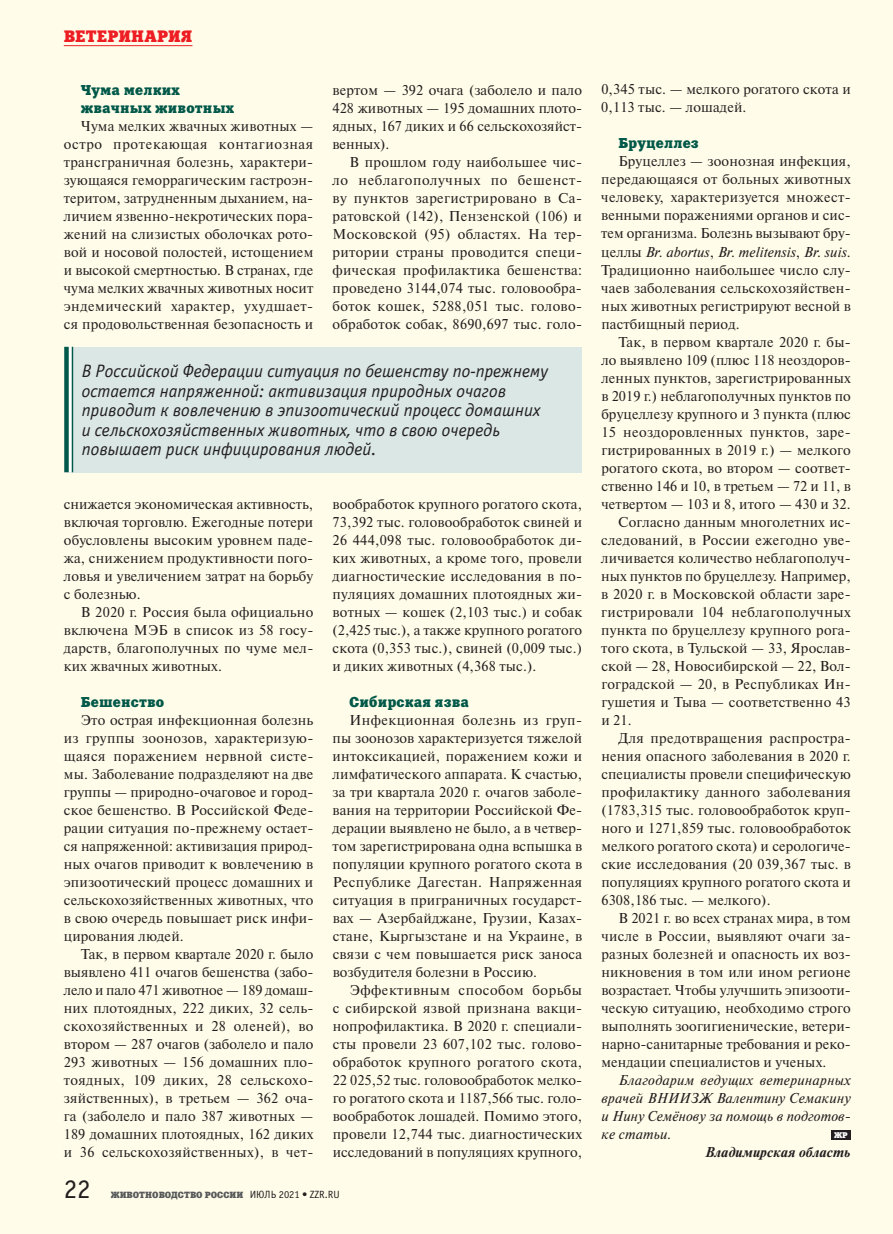
<style>
.page{position:relative;width:893px;height:1234px;background:#fff}
.page>*{position:absolute;margin:0;border:0;box-sizing:border-box;transform-origin:0 0}
.t1{font:27px "Officina Sans C";color:#231f20}
.t2{font:italic 18px/19.5px "Officina Sans C";color:#231f20}
.t3{font:16.5px "Xenia C";letter-spacing:.01em;color:#ee1d23}
.t4{font:14.25px/18px "Newton C";letter-spacing:.01em;color:#231f20;text-align:justify}
.t5{font:italic 14.25px/18px "Newton C";letter-spacing:.01em;color:#231f20;text-align:justify}
.t6{font:14.25px/18px "Xenia C";letter-spacing:.01em;color:#005849}
.t7{font:14.25px "Newton C";letter-spacing:.03em;color:#231f20}
.t8{font:italic 700 14.25px "Newton C";letter-spacing:.01em;color:#231f20}
.t9{font:9px "Xenia C";color:#57585a}
.t10{font:8.25px "Xenia C";color:#fff}
.s1{font-family:"Officina Sans C";font-size:10.5px;color:#231f20}
.s2{font-style:italic}
</style>
<div class="page">
<div style="left:0;top:0;width:893px;height:1233px;background:#fffde9"></div>
<hr style="left:64px;top:45px;width:128px;height:1px;background:#ee1d23">
<div style="left:831px;top:1129px;width:19px;height:10px;background:#231f20"></div>
<div style="left:69px;top:347px;width:513px;height:125px;background:#dae7e5"></div>
<svg style="left:69px;top:347px;width:3px;height:125px"></svg>
<div style="left:64px;top:347px;width:5px;height:125px;background:#005849"></div>
<hr style="left:72px;top:347px;width:1px;height:125px;background:#005849">
<p class="t3" style="left:64px;top:26px;width:130px">ВЕТЕРИНАРИЯ</p>
<p class="t6" style="left:81px;top:81px;width:155px">Чума мелких жвачных животных</p>
<p class="t4" style="left:64px;top:117px;width:251px;text-indent:17px">Чума мелких жвачных животных — остро протекающая контагиозная трансграничная болезнь, характери&shy;зующаяся геморрагическим гастроэн&shy;теритом, затрудненным дыханием, на&shy;личием язвенно-некротических пора&shy;жений на слизистых оболочках рото&shy;вой и носовой полостей, истощением и высокой смертностью. В странах, где чума мелких жвачных животных носит эндемический характер, ухудшает&shy;ся продовольственная безопасность и</p>
<p class="t4" style="left:333px;top:81px;width:251px">вертом — 392 очага (заболело и пало 428 животных — 195 домашних плото&shy;ядных, 167 диких и 66 сельскохозяйст&shy;венных).</p>
<p class="t4" style="left:333px;top:153px;width:251px;text-indent:17px">В прошлом году наибольшее чис&shy;ло неблагополучных по бешенст&shy;ву пунктов зарегистрировано в Са&shy;ратовской (142), Пензенской (106) и Московской (95) областях. На тер&shy;ритории страны проводится специ&shy;фическая профилактика бешенства: проведено 3144,074 тыс. головообра&shy;боток кошек, 5288,051 тыс. голово&shy;обработок собак, 8690,697 тыс. голо-</p>
<p class="t2" style="left:82px;top:362px;width:468px">В Российской Федерации ситуация по бешенству по‑прежнему остается напряженной: активизация природных очагов приводит к вовлечению в эпизоотический процесс домашних и сельскохозяйственных животных, что в свою очередь повышает риск инфицирования людей.</p>
<p class="t4" style="left:64px;top:495px;width:251px">снижается экономическая активность, включая торговлю. Ежегодные потери обусловлены высоким уровнем паде&shy;жа, снижением продуктивности пого&shy;ловья и увеличением затрат на борьбу с болезнью.</p>
<p class="t4" style="left:64px;top:603px;width:251px;text-indent:17px">В 2020 г. Россия была официально включена МЭБ в список из 58 госу&shy;дарств, благополучных по чуме мел&shy;ких жвачных животных.</p>
<p class="t6" style="left:81px;top:692px;width:85px">Бешенство</p>
<p class="t4" style="left:64px;top:711px;width:251px;text-indent:17px">Это острая инфекционная болезнь из группы зоонозов, характеризую&shy;щаяся поражением нервной систе&shy;мы. Заболевание подразделяют на две группы — природно-очаговое и город&shy;ское бешенство. В Российской Феде&shy;рации ситуация по‑прежнему остает&shy;ся напряженной: активизация природ&shy;ных очагов приводит к вовлечению в эпизоотический процесс домашних и сельскохозяйственных животных, что в свою очередь повышает риск инфи&shy;цирования людей.</p>
<p class="t4" style="left:64px;top:945px;width:251px;text-indent:17px">Так, в первом квартале 2020 г. было выявлено 411 очагов бешенства (забо&shy;лело и пало 471 животное — 189 домаш&shy;них плотоядных, 222 диких, 32 сель&shy;скохозяйственных и 28 оленей), во втором — 287 очагов (заболело и пало 293 животных — 156 домашних пло&shy;тоядных, 109 диких, 28 сельскохо&shy;зяйственных), в третьем — 362 оча&shy;га (заболело и пало 387 животных — 189 домашних плотоядных, 162 диких и 36 сельскохозяйственных), в чет-</p>
<p class="t4" style="left:333px;top:495px;width:251px">вообработок крупного рогатого скота, 73,392 тыс. головообработок свиней и 26 444,098 тыс. головообработок ди&shy;ких животных, а кроме того, провели диагностические исследования в по&shy;пуляциях домашних плотоядных жи&shy;вотных — кошек (2,103 тыс.) и собак (2,425 тыс.), а также крупного рогатого скота (0,353 тыс.), свиней (0,009 тыс.) и диких животных (4,368 тыс.).</p>
<p class="t6" style="left:350px;top:692px;width:121px">Сибирская язва</p>
<p class="t4" style="left:333px;top:711px;width:251px;text-indent:17px">Инфекционная болезнь из груп&shy;пы зоонозов характеризуется тяжелой интоксикацией, поражением кожи и лимфатического аппарата. К счастью, за три квартала 2020 г. очагов заболе&shy;вания на территории Российской Фе&shy;дерации выявлено не было, а в четвер&shy;том зарегистрирована одна вспышка в популяции крупного рогатого скота в Республике Дагестан. Напряженная ситуация в приграничных государст&shy;вах — Азербайджане, Грузии, Казах&shy;стане, Кыргызстане и на Украине, в связи с чем повышается риск заноса возбудителя болезни в Россию.</p>
<p class="t4" style="left:333px;top:981px;width:251px;text-indent:17px">Эффективным способом борьбы с сибирской язвой признана вакци&shy;нопрофилактика. В 2020 г. специали&shy;сты провели 23 607,102 тыс. голово&shy;обработок крупного рогатого скота, 22 025,52 тыс. головообработок мелко&shy;го рогатого скота и 1187,566 тыс. голо&shy;вообработок лошадей. Помимо этого, провели 12,744 тыс. диагностических исследований в популяциях крупного,</p>
<h1 class="t1" style="left:64px;top:1174px;width:28px">22</h1>
<p class="t9" style="left:111px;top:1188px;width:230px">ЖИВОТНОВОДСТВО РОССИИ <span class="s1">ИЮЛЬ 2021 • ZZR.RU</span></p>
<p class="t4" style="left:601px;top:81px;width:251px">0,345 тыс. — мелкого рогатого скота и<br>0,113 тыс. — лошадей.</p>
<p class="t6" style="left:618px;top:134px;width:82px">Бруцеллез</p>
<p class="t4" style="left:601px;top:153px;width:251px;text-indent:17px">Бруцеллез — зоонозная инфекция, передающаяся от больных животных человеку, характеризуется множест&shy;венными поражениями органов и сис&shy;тем организма. Болезнь вызывают бру&shy;целлы <span class="s2">Br. abortus</span>, <span class="s2">Br. melitensis</span>, <span class="s2">Br. suis</span>.<br>Традиционно наибольшее число слу&shy;чаев заболевания сельскохозяйствен&shy;ных животных регистрируют весной в пастбищный период.</p>
<p class="t4" style="left:618px;top:332px;width:234px">Так, в первом квартале 2020 г. бы-</p>
<p class="t4" style="left:601px;top:350px;width:251px">ло выявлено 109 (плюс 118 неоздоров-</p>
<p class="t4" style="left:601px;top:368px;width:251px">ленных пунктов, зарегистрированных</p>
<p class="t4" style="left:601px;top:386px;width:251px">в 2019 г.) неблагополучных пунктов по</p>
<p class="t4" style="left:601px;top:404px;width:251px">бруцеллезу крупного и 3 пункта (плюс</p>
<p class="t4" style="left:601px;top:422px;width:251px">15 неоздоровленных пунктов, заре-</p>
<p class="t4" style="left:601px;top:440px;width:251px">гистрированных в 2019 г.) — мелкого</p>
<p class="t4" style="left:601px;top:458px;width:251px">рогатого скота, во втором — соответ-</p>
<p class="t4" style="left:601px;top:476px;width:251px">ственно 146 и 10, в третьем — 72 и 11, в</p>
<p class="t4" style="left:601px;top:494px;width:251px">четвертом — 103 и 8, итого — 430 и 32.</p>
<p class="t4" style="left:618px;top:512px;width:234px">Согласно данным многолетних ис-</p>
<p class="t4" style="left:601px;top:530px;width:251px">следований, в России ежегодно уве-</p>
<p class="t4" style="left:601px;top:548px;width:251px">личивается количество неблагополуч-</p>
<p class="t4" style="left:601px;top:566px;width:251px">ных пунктов по бруцеллезу. Например,</p>
<p class="t4" style="left:601px;top:584px;width:251px">в 2020 г. в Московской области заре-</p>
<p class="t7" style="left:601px;top:604px;width:251px">гистрировали 104 неблагополучных</p>
<p class="t4" style="left:601px;top:620px;width:251px">пункта по бруцеллезу крупного рога-</p>
<p class="t4" style="left:601px;top:638px;width:251px">того скота, в Тульской — 33, Ярослав-</p>
<p class="t4" style="left:601px;top:656px;width:251px">ской — 28, Новосибирской — 22, Вол-</p>
<p class="t4" style="left:601px;top:674px;width:251px">гоградской — 20, в Республиках Ин-</p>
<p class="t4" style="left:601px;top:692px;width:251px">гушетия и Тыва — соответственно 43</p>
<p class="t4" style="left:601px;top:710px;width:32px">и 21.</p>
<p class="t4" style="left:618px;top:728px;width:234px">Для предотвращения распростра-</p>
<p class="t4" style="left:601px;top:746px;width:251px">нения опасного заболевания в 2020 г.</p>
<p class="t4" style="left:601px;top:764px;width:251px">специалисты провели специфическую</p>
<p class="t4" style="left:601px;top:782px;width:251px">профилактику данного заболевания</p>
<p class="t4" style="left:601px;top:800px;width:251px">(1783,315 тыс. головообработок круп-</p>
<p class="t4" style="left:601px;top:818px;width:251px">ного и 1271,859 тыс. головообработок</p>
<p class="t4" style="left:601px;top:836px;width:251px">мелкого рогатого скота) и серологиче-</p>
<p class="t4" style="left:601px;top:854px;width:251px">ские исследования (20 039,367 тыс. в</p>
<p class="t4" style="left:601px;top:872px;width:251px">популяциях крупного рогатого скота и</p>
<p class="t4" style="left:601px;top:890px;width:171px">6308,186 тыс. — мелкого).</p>
<p class="t4" style="left:618px;top:908px;width:234px">В 2021 г. во всех странах мира, в том</p>
<p class="t4" style="left:601px;top:926px;width:251px">числе в России, выявляют очаги за-</p>
<p class="t4" style="left:601px;top:944px;width:251px">разных болезней и опасность их воз-</p>
<p class="t4" style="left:601px;top:962px;width:251px">никновения в том или ином регионе</p>
<p class="t4" style="left:601px;top:980px;width:251px">возрастает. Чтобы улучшить эпизооти-</p>
<p class="t4" style="left:601px;top:998px;width:251px">ческую ситуацию, необходимо строго</p>
<p class="t4" style="left:601px;top:1016px;width:251px">выполнять зоогигиенические, ветери-</p>
<p class="t4" style="left:601px;top:1034px;width:251px">нарно-санитарные требования и реко-</p>
<p class="t4" style="left:601px;top:1052px;width:227px">мендации специалистов и ученых.</p>
<p class="t5" style="left:601px;top:1070px;width:251px;text-indent:17px">Благодарим ведущих ветеринарных врачей ВНИИЗЖ Валентину Семакину и Нину Семёнову за помощь в подготов‑ ке статьи.</p>
<p class="t10" style="left:834px;top:1129px;width:15px">ЖР</p>
<p class="t8" style="left:705px;top:1144px;width:147px">Владимирская область</p>
</div>
